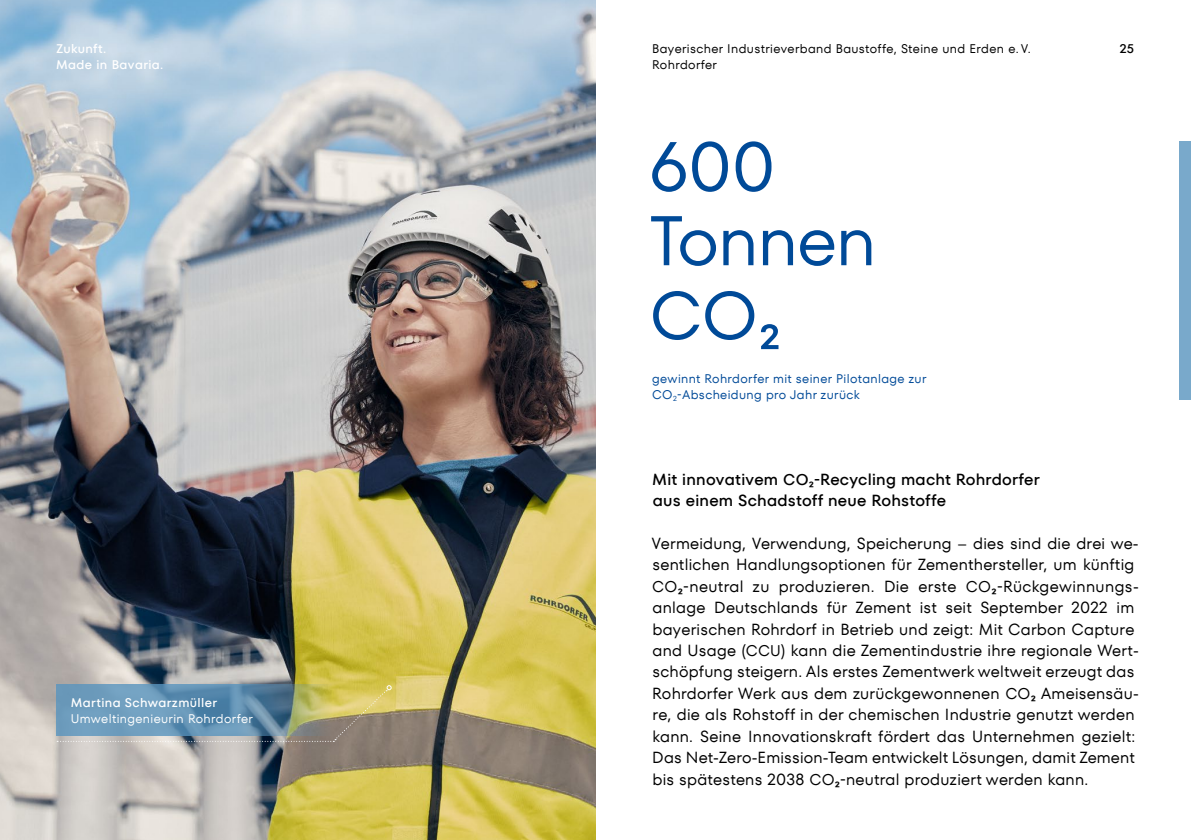
<style>
.page{position:relative;width:1191px;height:840px;background:#fff}
.page>*{position:absolute;margin:0;border:0;box-sizing:border-box;transform-origin:0 0}
.t1{font:70px/74px "TT Fors";letter-spacing:-.01em;color:#004a98}
.t2{font:68px "TT Fors";color:#004a98}
.t3{font:16px/21.4px "TT Fors";letter-spacing:.015em;color:#000}
.t4{font:500 16px/21.4px "TT Fors";letter-spacing:.015em;color:#000}
.t5{font:12.4px/16px "TT Fors";letter-spacing:.03em;color:#004a98}
.t6{font:12.4px/15.6px "TT Fors";letter-spacing:.03em;color:#000}
.t7{font:500 12.4px/15.6px "TT Fors";letter-spacing:.03em;color:#fff}
.t8{font:12.4px "TT Fors";letter-spacing:.03em;color:#fff}
.t9{font:500 12.4px "TT Fors";color:#000}
.s1{font-size:70px}
.s2{font-size:15.6px}
.s3{font-weight:500}
.s4{font-size:15.4px}
</style>
<div class="page">
<div style="left:1179px;top:140px;width:12px;height:259px;background:#79a9cb"></div>
<img style="left:0;top:0;width:595px;height:839px">
<svg style="left:57px;top:683px;width:283px;height:2px"></svg>
<svg style="left:57px;top:685px;width:334px;height:56px;background:#7f999d"></svg>
<p class="t7" style="left:56px;top:41px;width:109px">Zukunft.<br>Made in Bavaria.</p>
<p class="t7" style="left:71px;top:695px;width:148px">Martina Schwarzmüller</p>
<p class="t8" style="left:71px;top:711px;width:183px">Umweltingenieurin Rohrdorfer</p>
<p class="t6" style="left:652px;top:41px;width:380px">Bayerischer Industrieverband Baustoffe, Steine und Erden e. V.<br>Rohrdorfer</p>
<h1 class="t1" style="left:649px;top:130px;width:228px">600<br>Tonnen</h1>
<h2 class="t2" style="left:649px;top:275px;width:132px">CO<span class="s1">2</span></h2>
<p class="t5" style="left:652px;top:370px;width:276px">gewinnt Rohrdorfer mit seiner Pilotanlage zur<br>CO<sub>2</sub>-Abscheidung pro Jahr zurück</p>
<p class="t9" style="left:1119px;top:41px;width:16px">25</p>
<p class="t4" style="left:652px;top:468px;width:389px">Mit innovativem <span class="s2">CO</span>2-Recycling macht Rohrdorfer aus einem Schadstoff neue Rohstoffe</p>
<p class="t3" style="left:651px;top:532px;width:489px">Vermeidung, Verwendung, Speicherung – dies sind die drei we&shy;sentlichen Handlungsoptionen für Zementhersteller, um künftig <span class="s2">CO</span><span class="s3">2</span>-neutral zu produzieren. Die erste <span class="s2">CO</span><span class="s3">2</span>-Rückgewinnungs&shy;anlage Deutschlands für Zement ist seit September 2022 im bayerischen Rohrdorf in Betrieb und zeigt: Mit Carbon Capture and Usage (<span class="s4">CCU</span>) kann die Zementindustrie ihre regionale Wert&shy;schöpfung steigern. Als erstes Zementwerk weltweit erzeugt das Rohrdorfer Werk aus dem zurückgewonnenen <span class="s2">CO</span><span class="s3">2</span> Ameisensäu&shy;re, die als Rohstoff in der chemischen Industrie genutzt werden kann. Seine Innovationskraft fördert das Unternehmen gezielt:<br>Das Net-Zero-Emission-Team entwickelt Lösungen, damit Zement bis spätestens 2038 <span class="s2">CO</span><span class="s3">2</span>-neutral produziert werden kann.</p>
</div>
